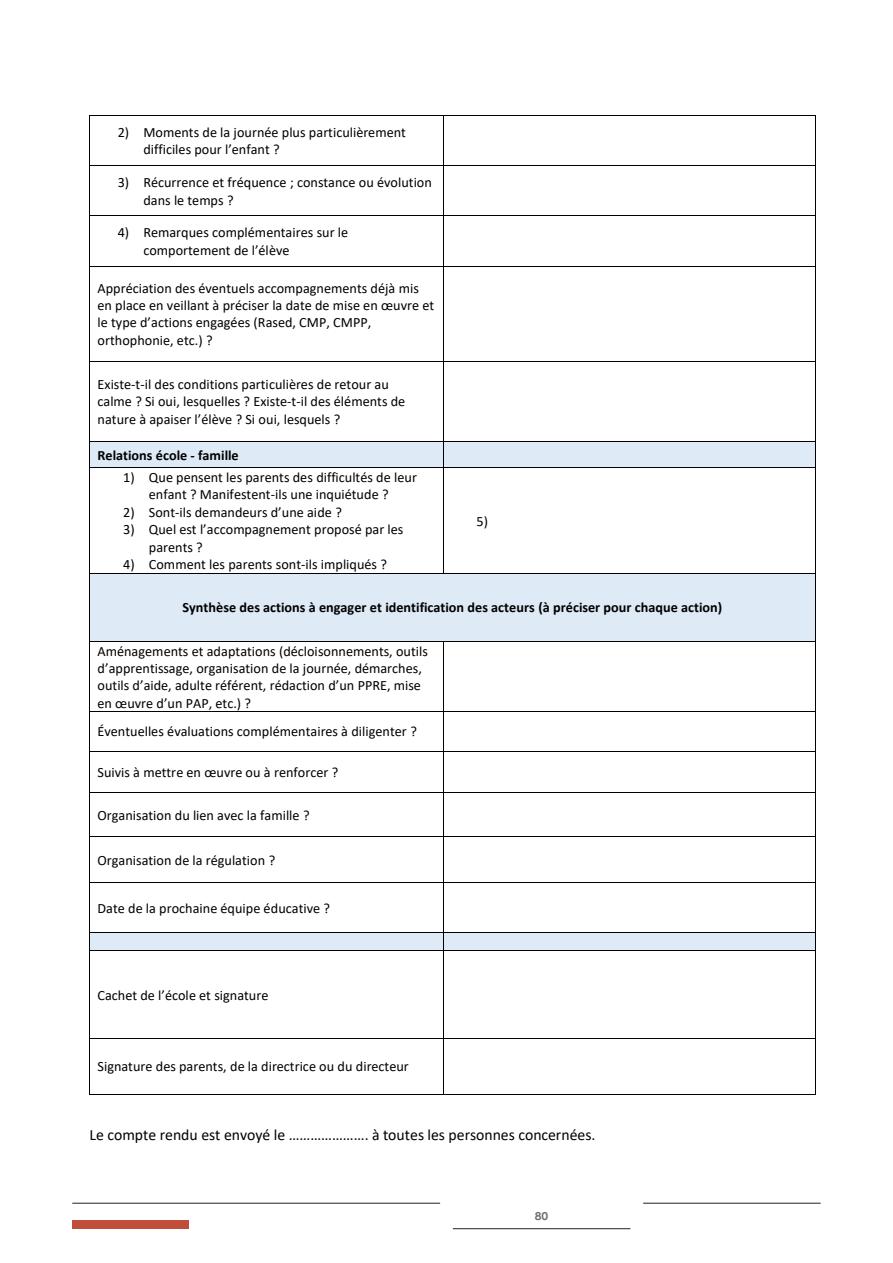
<style>
.page{position:relative;width:893px;height:1263px;background:#fff}
.page>*{position:absolute;margin:0;border:0;box-sizing:border-box;transform-origin:0 0}
.t1{font:15.75px "Calibri";color:#000}
.t2{font:14.25px/17.4px "Calibri";color:#000}
.t3{font:700 14.25px "Calibri";color:#000}
.t4{font:700 11.25px "Marianne";color:#6f6f6e}
</style>
<div class="page">
<hr style="left:72px;top:1203px;width:368px;height:1px;background:#222221">
<hr style="left:643px;top:1203px;width:178px;height:1px;background:#222221">
<hr style="left:453px;top:1228px;width:177px;height:1px;background:#222221">
<div style="left:72px;top:1220px;width:117px;height:9px;background:#c04e3b"></div>
<hr style="left:90px;top:115px;width:353px;height:1px;background:#000">
<hr style="left:444px;top:115px;width:371px;height:1px;background:#000">
<hr style="left:90px;top:115px;width:1px;height:51px;background:#000">
<hr style="left:443px;top:115px;width:1px;height:51px;background:#000">
<hr style="left:815px;top:115px;width:1px;height:51px;background:#000">
<hr style="left:90px;top:166px;width:353px;height:1px;background:#000">
<hr style="left:444px;top:166px;width:371px;height:1px;background:#000">
<hr style="left:90px;top:166px;width:1px;height:49px;background:#000">
<hr style="left:443px;top:166px;width:1px;height:49px;background:#000">
<hr style="left:815px;top:166px;width:1px;height:49px;background:#000">
<hr style="left:90px;top:215px;width:353px;height:1px;background:#000">
<hr style="left:444px;top:215px;width:371px;height:1px;background:#000">
<hr style="left:90px;top:216px;width:1px;height:50px;background:#000">
<hr style="left:443px;top:216px;width:1px;height:50px;background:#000">
<hr style="left:815px;top:216px;width:1px;height:50px;background:#000">
<hr style="left:90px;top:266px;width:353px;height:1px;background:#000">
<hr style="left:444px;top:266px;width:371px;height:1px;background:#000">
<hr style="left:90px;top:267px;width:1px;height:94px;background:#000">
<hr style="left:443px;top:267px;width:1px;height:94px;background:#000">
<hr style="left:815px;top:267px;width:1px;height:94px;background:#000">
<hr style="left:90px;top:361px;width:353px;height:1px;background:#000">
<hr style="left:444px;top:361px;width:371px;height:1px;background:#000">
<hr style="left:90px;top:362px;width:1px;height:79px;background:#000">
<hr style="left:443px;top:362px;width:1px;height:79px;background:#000">
<hr style="left:815px;top:362px;width:1px;height:79px;background:#000">
<div style="left:90px;top:442px;width:353px;height:25px;background:#deeaf6"></div>
<div style="left:444px;top:442px;width:371px;height:25px;background:#deeaf6"></div>
<hr style="left:90px;top:441px;width:353px;height:1px;background:#000">
<hr style="left:444px;top:441px;width:371px;height:1px;background:#000">
<hr style="left:90px;top:467px;width:353px;height:1px;background:#000">
<svg style="left:443px;top:441px;width:1px;height:27px"></svg>
<hr style="left:444px;top:467px;width:371px;height:1px;background:#000">
<svg style="left:815px;top:441px;width:1px;height:27px"></svg>
<hr style="left:90px;top:468px;width:1px;height:105px;background:#000">
<hr style="left:443px;top:468px;width:1px;height:105px;background:#000">
<hr style="left:815px;top:468px;width:1px;height:105px;background:#000">
<div style="left:90px;top:573px;width:725px;height:68px;background:#deeaf6"></div>
<hr style="left:90px;top:573px;width:353px;height:1px;background:#000">
<hr style="left:444px;top:573px;width:371px;height:1px;background:#000">
<hr style="left:90px;top:573px;width:1px;height:68px;background:#000">
<hr style="left:815px;top:573px;width:1px;height:68px;background:#000">
<hr style="left:90px;top:641px;width:353px;height:1px;background:#000">
<hr style="left:444px;top:641px;width:371px;height:1px;background:#000">
<hr style="left:90px;top:642px;width:1px;height:69px;background:#000">
<hr style="left:443px;top:642px;width:1px;height:69px;background:#000">
<hr style="left:815px;top:642px;width:1px;height:69px;background:#000">
<hr style="left:90px;top:711px;width:353px;height:1px;background:#000">
<hr style="left:444px;top:711px;width:371px;height:1px;background:#000">
<hr style="left:90px;top:712px;width:1px;height:39px;background:#000">
<hr style="left:443px;top:712px;width:1px;height:39px;background:#000">
<hr style="left:815px;top:712px;width:1px;height:39px;background:#000">
<hr style="left:90px;top:751px;width:353px;height:1px;background:#000">
<hr style="left:444px;top:751px;width:371px;height:1px;background:#000">
<hr style="left:90px;top:751px;width:1px;height:41px;background:#000">
<hr style="left:443px;top:751px;width:1px;height:41px;background:#000">
<hr style="left:815px;top:751px;width:1px;height:41px;background:#000">
<hr style="left:90px;top:792px;width:353px;height:1px;background:#000">
<hr style="left:444px;top:792px;width:371px;height:1px;background:#000">
<hr style="left:90px;top:793px;width:1px;height:43px;background:#000">
<hr style="left:443px;top:793px;width:1px;height:43px;background:#000">
<hr style="left:815px;top:793px;width:1px;height:43px;background:#000">
<hr style="left:90px;top:836px;width:353px;height:1px;background:#000">
<hr style="left:444px;top:836px;width:371px;height:1px;background:#000">
<hr style="left:90px;top:837px;width:1px;height:45px;background:#000">
<hr style="left:443px;top:837px;width:1px;height:45px;background:#000">
<hr style="left:815px;top:837px;width:1px;height:45px;background:#000">
<hr style="left:90px;top:882px;width:353px;height:1px;background:#000">
<hr style="left:444px;top:882px;width:371px;height:1px;background:#000">
<hr style="left:90px;top:883px;width:1px;height:49px;background:#000">
<hr style="left:443px;top:883px;width:1px;height:49px;background:#000">
<hr style="left:815px;top:883px;width:1px;height:49px;background:#000">
<div style="left:90px;top:933px;width:353px;height:17px;background:#deeaf6"></div>
<div style="left:444px;top:933px;width:371px;height:17px;background:#deeaf6"></div>
<hr style="left:90px;top:932px;width:353px;height:1px;background:#000">
<hr style="left:444px;top:932px;width:371px;height:1px;background:#000">
<hr style="left:90px;top:950px;width:353px;height:1px;background:#000">
<svg style="left:443px;top:932px;width:1px;height:19px"></svg>
<hr style="left:444px;top:950px;width:371px;height:1px;background:#000">
<svg style="left:815px;top:932px;width:1px;height:19px"></svg>
<hr style="left:90px;top:951px;width:1px;height:87px;background:#000">
<hr style="left:443px;top:951px;width:1px;height:87px;background:#000">
<hr style="left:815px;top:951px;width:1px;height:87px;background:#000">
<hr style="left:90px;top:1038px;width:353px;height:1px;background:#000">
<hr style="left:444px;top:1038px;width:371px;height:1px;background:#000">
<hr style="left:90px;top:1039px;width:1px;height:55px;background:#000">
<hr style="left:90px;top:1094px;width:353px;height:1px;background:#000">
<hr style="left:443px;top:1039px;width:1px;height:55px;background:#000">
<hr style="left:444px;top:1094px;width:371px;height:1px;background:#000">
<hr style="left:815px;top:1039px;width:1px;height:55px;background:#000">
<p class="t2" style="left:143px;top:123px;width:264px;text-indent:-26px">2) Moments de la journée plus particulièrement difficiles pour l’enfant ?</p>
<p class="t2" style="left:143px;top:173px;width:290px;text-indent:-26px">3) Récurrence et fréquence ; constance ou évolution dans le temps ?</p>
<p class="t2" style="left:143px;top:224px;width:206px;text-indent:-26px">4) Remarques complémentaires sur le comportement de l’élève</p>
<p class="t2" style="left:98px;top:279px;width:338px">Appréciation des éventuels accompagnements déjà mis en place en veillant à préciser la date de mise en œuvre et le type d’actions engagées (Rased, CMP, CMPP, orthophonie, etc.) ?</p>
<p class="t2" style="left:98px;top:375px;width:309px">Existe-t-il des conditions particulières de retour au calme ? Si oui, lesquelles ? Existe-t-il des éléments de nature à apaiser l’élève ? Si oui, lesquels ?</p>
<p class="t3" style="left:98px;top:445px;width:143px">Relations école - famille</p>
<p class="t2" style="left:123px;top:468px;width:295px;text-align:center">1) Que pensent les parents des difficultés de leur enfant ? Manifestent-ils une inquiétude ?</p>
<p class="t2" style="left:123px;top:503px;width:220px">2) Sont-ils demandeurs d’une aide ?</p>
<p class="t2" style="left:149px;top:520px;width:256px;text-indent:-26px">3) Quel est l’accompagnement proposé par les parents ?</p>
<p class="t2" style="left:123px;top:555px;width:265px">4) Comment les parents sont-ils impliqués ?</p>
<p class="t2" style="left:477px;top:512px;width:13px">5)</p>
<p class="t3" style="left:183px;top:597px;width:541px">Synthèse des actions à engager et identification des acteurs (à préciser pour chaque action)</p>
<p class="t2" style="left:98px;top:642px;width:332px">Aménagements et adaptations (décloisonnements, outils d’apprentissage, organisation de la journée, démarches, outils d’aide, adulte référent, rédaction d’un PPRE, mise en œuvre d’un PAP, etc.) ?</p>
<p class="t2" style="left:98px;top:723px;width:321px">Éventuelles évaluations complémentaires à diligenter ?</p>
<p class="t2" style="left:98px;top:763px;width:242px">Suivis à mettre en œuvre ou à renforcer ?</p>
<p class="t2" style="left:98px;top:806px;width:214px">Organisation du lien avec la famille ?</p>
<p class="t2" style="left:98px;top:851px;width:179px">Organisation de la régulation ?</p>
<p class="t2" style="left:98px;top:899px;width:234px">Date de la prochaine équipe éducative ?</p>
<p class="t2" style="left:98px;top:986px;width:172px">Cachet de l’école et signature</p>
<p class="t2" style="left:98px;top:1057px;width:313px">Signature des parents, de la directrice ou du directeur</p>
<p class="t1" style="left:90px;top:1124px;width:507px">Le compte rendu est envoyé le …………………. à toutes les personnes concernées.</p>
<p class="t4" style="left:535px;top:1209px;width:15px">80</p>
</div>
